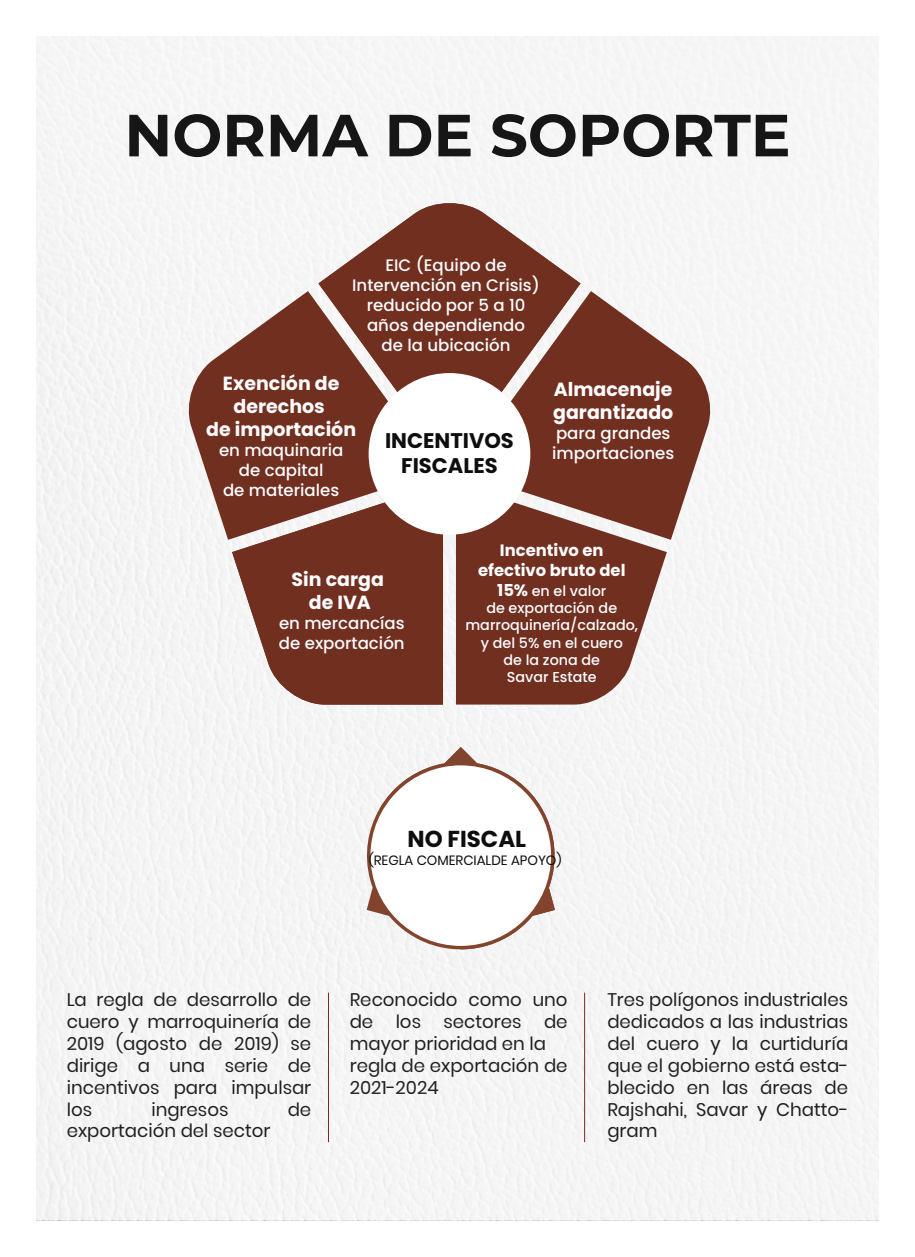
<style>
.page{position:relative;width:915px;height:1257px;background:#fff}
.page>*{position:absolute;margin:0;border:0;box-sizing:border-box;transform-origin:0 0}
.t1{font:700 59.4px "Montserrat";color:#161616}
.t2{font:700 23px "Poppins";color:#0d0e0d}
.t3{font:700 21.2px/25.4px "Poppins";color:#0d0e0d;text-align:center}
.t4{font:700 19px/22.8px "Poppins";color:#fcfbfd;text-align:center}
.t5{font:18.2px/21.8px "Poppins";color:#231f20;text-align:justify}
.t6{font:500 16.6px/20px "Poppins";color:#fcfbfd}
.t7{font:700 16.4px/19.8px "Poppins";color:#fcfbfd;text-align:center}
.t8{font:500 14.4px/17.2px "Poppins";color:#fcfbfd;text-align:center}
.t9{font:13.4px "Poppins";color:#0d0e0d}
.s1{font-weight:700;font-size:16.4px}
</style>
<div class="page">
<div style="left:36px;top:37px;width:842px;height:1183px;background:#f5f5f6"></div>
<svg style="left:359px;top:747px;width:196px;height:209px"></svg>
<div style="left:370px;top:765px;width:181px;height:181px;background:#fff;border-radius:50%"></div>
<hr style="left:328px;top:992px;width:1px;height:150px;background:#712f20">
<hr style="left:584px;top:992px;width:1px;height:150px;background:#712f20">
<svg style="left:188px;top:291px;width:186px;height:249px;fill:#712f20"></svg>
<svg style="left:524px;top:291px;width:187px;height:249px;fill:#712f20"></svg>
<svg style="left:456px;top:484px;width:210px;height:220px;background:#844c3f"></svg>
<svg style="left:318px;top:203px;width:262px;height:261px;fill:#712f20"></svg>
<svg style="left:232px;top:484px;width:211px;height:220px;background:#834a3d"></svg>
<div style="left:368px;top:373px;width:162px;height:162px;background:#fff;border-radius:50%"></div>
<h1 class="t1" style="left:124px;top:92px;width:667px">NORMA DE SOPORTE</h1>
<p class="t6" style="left:352px;top:255px;width:189px;text-align:center">EIC (Equipo de<br>Intervención en Crisis) reducido por 5 a 10 años dependiendo<br>de la ubicación</p>
<p class="t4" style="left:206px;top:372px;width:151px">Exención de derechos<br>de importación</p>
<p class="t6" style="left:219px;top:440px;width:126px;text-align:center">en maquinaria de capital<br>de materiales</p>
<p class="t3" style="left:385px;top:428px;width:130px">INCENTIVOS<br>FISCALES</p>
<p class="t4" style="left:553px;top:378px;width:122px;text-align:left">Almacenaje garantizado</p>
<p class="t6" style="left:552px;top:423px;width:124px">para grandes importaciones</p>
<p class="t4" style="left:291px;top:568px;width:94px">Sin carga de IVA</p>
<p class="t6" style="left:279px;top:613px;width:127px">en mercancías de exportación</p>
<p class="t7" style="left:478px;top:541px;width:149px">Incentivo en efectivo bruto del</p>
<p class="t8" style="left:465px;top:582px;width:174px"><span class="s1">15%</span> en el valor<br>de exportación de marroquinería/calzado, y del 5% en el cuero<br>de la zona de<br>Savar Estate</p>
<p class="t2" style="left:407px;top:826px;width:120px">NO FISCAL</p>
<p class="t9" style="left:368px;top:852px;width:194px">(REGLA COMERCIALDE APOYO)</p>
<p class="t5" style="left:67px;top:989px;width:246px">La regla de desarrollo de cuero y marroquinería de 2019 (agosto de 2019) se dirige a una serie de incentivos para impulsar los</p>
<p class="t5" style="left:151px;top:1098px;width:79px">ingresos</p>
<p class="t5" style="left:288px;top:1098px;width:25px">de</p>
<p class="t5" style="left:67px;top:1120px;width:205px">exportación del sector</p>
<p class="t5" style="left:349px;top:989px;width:219px;text-align:left">Reconocido como uno de los sectores de mayor prioridad en la regla de exportación de<br>2021-2024</p>
<p class="t5" style="left:607px;top:989px;width:243px">Tres polígonos industriales dedicados a las industrias del cuero y la curtiduría que el gobierno está esta&shy;blecido en las áreas de Rajshahi, Savar y Chatto&shy;gram</p>
</div>
